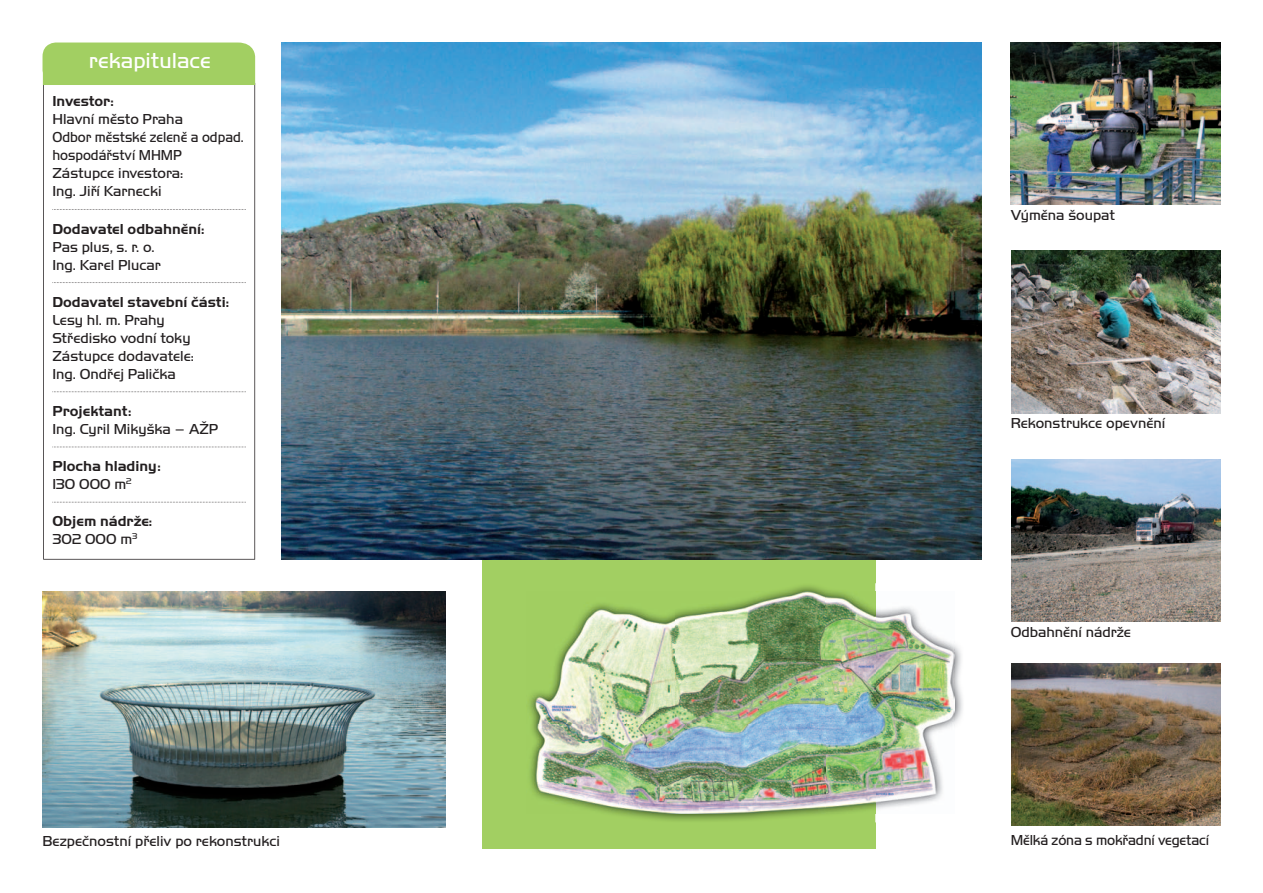
<style>
.page{position:relative;width:1263px;height:893px;background:#fff}
.page>*{position:absolute;margin:0;border:0;box-sizing:border-box;transform-origin:0 0}
.t1{font:22.5px "Handel Gothic DOT Ligh";color:#fff}
.t2{font:15px/18px "Handel Gothic DOT Ligh";color:#231f20}
.t3{font:700 15px "Handel Gothic DOT";color:#231f20}
.t4{font:15px "Handel Gothic DOT Ligh";color:#231f20;scale:.95 1}
</style>
<div class="page">
<div style="left:482px;top:174px;width:393px;height:674px;background:#a2cf62"></div>
<img style="left:282px;top:43px;width:699px;height:517px">
<img style="left:43px;top:592px;width:402px;height:235px">
<img style="left:611px;top:583px;width:352px;height:239px">
<img style="left:529px;top:592px;width:426px;height:221px">
<img style="left:1011px;top:43px;width:209px;height:162px">
<svg style="left:43px;top:85px;width:212px;height:475px"></svg>
<div style="left:43px;top:43px;width:212px;height:42px;background:#a2cf62"></div>
<img style="left:1011px;top:663px;width:209px;height:163px">
<img style="left:1011px;top:459px;width:209px;height:162px">
<img style="left:1011px;top:251px;width:209px;height:162px">
<h1 class="t1" style="left:89px;top:48px;width:123px">rekapitulace</h1>
<p class="t3" style="left:52px;top:93px;width:63px">Investor:</p>
<p class="t2" style="left:52px;top:111px;width:193px">Hlavní město Praha<br>Odbor městské zeleně a odpad. hospodářství MHMP<br>Zástupce investora:<br>Ing. Jiří Karnecki</p>
<p class="t3" style="left:52px;top:220px;width:153px">Dodavatel odbahnění:</p>
<p class="t2" style="left:52px;top:238px;width:110px">Pas plus, s. r. o.<br>Ing. Karel Plucar</p>
<p class="t3" style="left:52px;top:293px;width:178px">Dodavatel stavební části:</p>
<p class="t2" style="left:52px;top:311px;width:143px">Lesy hl. m. Prahy<br>Středisko vodní toky<br>Zástupce dodavatele:<br>Ing. Ondřej Palička</p>
<p class="t3" style="left:52px;top:402px;width:81px">Projektant:</p>
<p class="t2" style="left:52px;top:420px;width:167px">Ing. Cyril Mikyška – AŽP</p>
<p class="t3" style="left:52px;top:458px;width:110px">Plocha hladiny:</p>
<p class="t2" style="left:52px;top:475px;width:81px">130 000 m<sup>2</sup></p>
<p class="t3" style="left:52px;top:513px;width:101px">Objem nádrže:</p>
<p class="t2" style="left:52px;top:530px;width:86px">302 000 m<sup>3</sup></p>
<p class="t2" style="left:1011px;top:206px;width:106px">Výměna šoupat</p>
<p class="t2" style="left:1011px;top:415px;width:156px">Rekonstrukce opevnění</p>
<p class="t2" style="left:1011px;top:623px;width:122px">Odbahnění nádrže</p>
<p class="t2" style="left:43px;top:832px;width:239px">Bezpečnostní přeliv po rekonstrukci</p>
<p class="t4" style="left:1011px;top:832px;width:210px">Mělká zóna s mokřadní vegetací</p>
</div>
